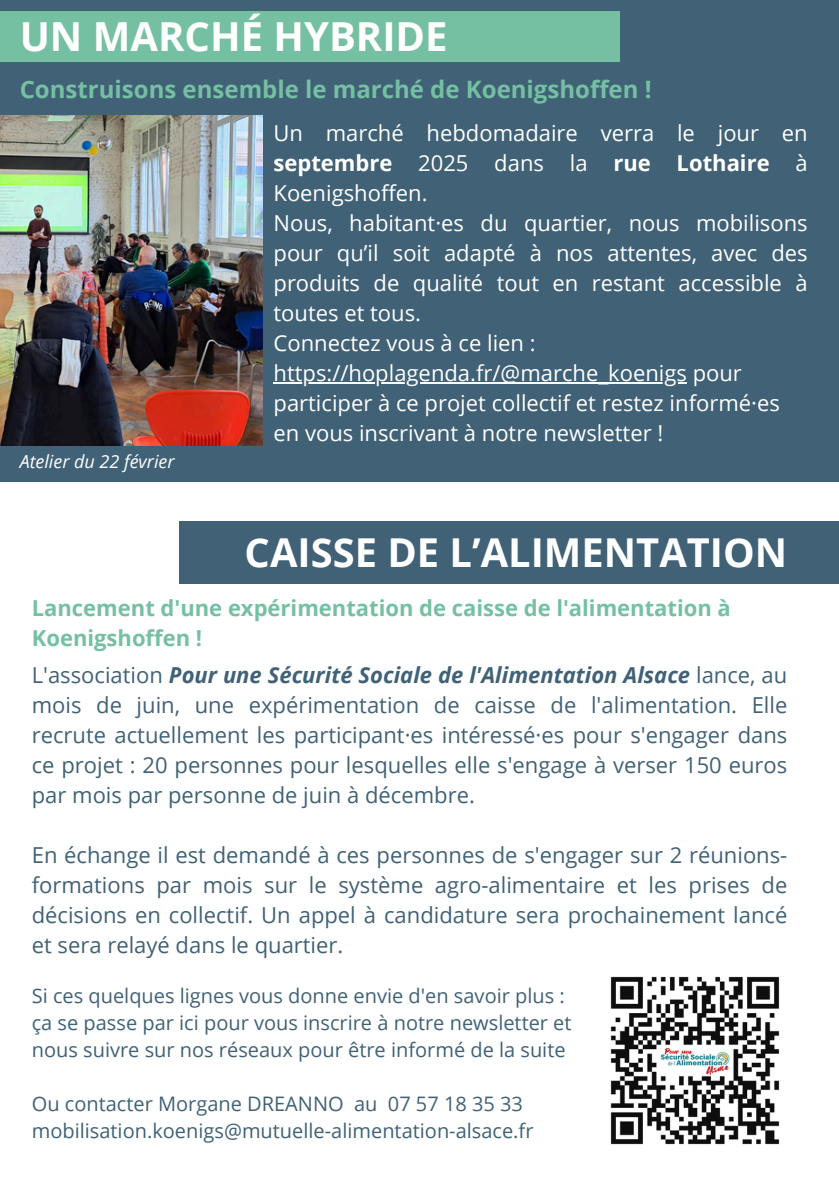
<style>
.page{position:relative;width:839px;height:1191px;background:#fff}
.page>*{position:absolute;margin:0;border:0;box-sizing:border-box;transform-origin:0 0}
.t1{font:700 40px "Open Sans";color:#fff}
.t2{font:700 39.8px "Open Sans";color:#fff}
.t3{font:700 24px "Open Sans";color:#75c0a3}
.t4{font:22px/30px "Open Sans";color:#406176;text-align:justify}
.t5{font:22px/30px "Open Sans";color:#fff}
.t6{font:700 22px/30px "Open Sans";color:#75c0a3}
.t7{font:20px/27px "Open Sans";color:#406176}
.t8{font:italic 18px "Open Sans";color:#fff}
.s1{font-weight:700}
.s2{font-weight:700;font-style:italic}
</style>
<div class="page">
<div style="left:0;top:0;width:838px;height:482px;background:#406176"></div>
<div style="left:0;top:11px;width:619px;height:51px;background:#75c0a3"></div>
<div style="left:179px;top:522px;width:659px;height:62px;background:#406176"></div>
<img style="left:0;top:116px;width:262px;height:329px">
<img style="left:610px;top:976px;width:170px;height:169px">
<hr style="left:273px;top:382px;width:414px;height:2px;background:#fff">
<h2 class="t1" style="left:20px;top:8px;width:429px">UN MARCHÉ HYBRIDE</h2>
<h2 class="t3" style="left:20px;top:72px;width:633px">Construisons ensemble le marché de Koenigshoffen !</h2>
<h1 class="t8" style="left:20px;top:449px;width:156px">Atelier du 22 février</h1>
<h3 class="t5" style="left:273px;top:117px;width:535px">Un marché hebdomadaire verra le jour en <span class="s1">septembre</span> 2025 dans la <span class="s1">rue Lothaire</span> à Koenigshoffen.<br>Nous, habitant·es du quartier, nous mobilisons pour qu’il soit adapté à nos attentes, avec des produits de qualité tout en restant accessible à toutes et tous.<br>Connectez vous à ce lien :</h3>
<p class="t5" style="left:273px;top:357px;width:508px">https://hoplagenda.fr/@marche_koenigs pour participer à ce projet collectif et restez informé·es en vous inscrivant à notre newsletter !</p>
<p class="t2" style="left:245px;top:525px;width:544px">CAISSE DE L’ALIMENTATION</p>
<h1 class="t6" style="left:32px;top:593px;width:700px">Lancement d'une expérimentation de caisse de l'alimentation à<br>Koenigshoffen !</h1>
<h3 class="t4" style="left:32px;top:659px;width:757px">L'association <span class="s2">Pour une Sécurité Sociale de l'Alimentation Alsace</span> lance, au mois de juin, une expérimentation de caisse de l'alimentation. Elle recrute actuellement les participant·es intéressé·es pour s'engager dans ce projet : 20 personnes pour lesquelles elle s'engage à verser 150 euros par mois par personne de juin à décembre.</h3>
<h3 class="t4" style="left:32px;top:839px;width:757px">En échange il est demandé à ces personnes de s'engager sur 2 réunions&shy;formations par mois sur le système agro-alimentaire et les prises de décisions en collectif. Un appel à candidature sera prochainement lancé et sera relayé dans le quartier.</h3>
<p class="t7" style="left:32px;top:982px;width:541px">Si ces quelques lignes vous donne envie d'en savoir plus : ça se passe par ici pour vous inscrire à notre newsletter et nous suivre sur nos réseaux pour être informé de la suite</p>
<p class="t7" style="left:32px;top:1090px;width:503px">Ou contacter Morgane DREANNO au 07 57 18 35 33 mobilisation.koenigs@mutuelle-alimentation-alsace.fr</p>
</div>
